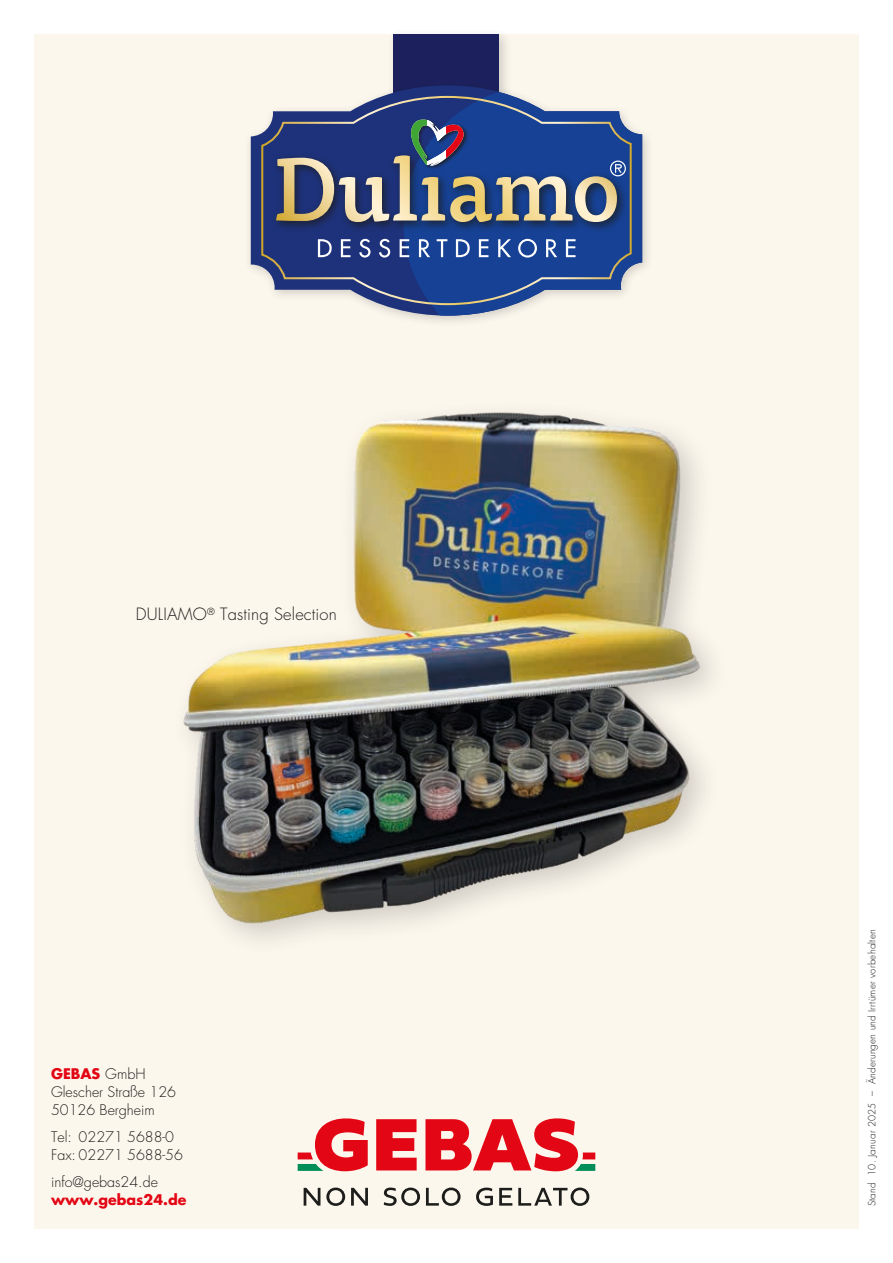
<style>
.page{position:relative;width:893px;height:1263px;background:#fff}
.page>*{position:absolute;margin:0;border:0;box-sizing:border-box;transform-origin:0 0}
.t1{font:300 16.5px "Futura LT Pro";letter-spacing:.01em;color:#1d1d1b}
.t2{font:300 14.25px/18px "Futura LT Pro";color:#1d1d1b}
.t3{font:700 14.25px "Futura LT Pro";color:#e30614}
.t4{font:300 9.75px "Futura LT Pro";letter-spacing:.02em;color:#1d1d1b}
.s1{font-weight:700;color:#e30614}
</style>
<div class="page">
<div style="left:34px;top:34px;width:825px;height:1195px;background:#fcf7ed"></div>
<div style="left:387px;top:27px;width:125px;height:86px;background:#1d1d1b;opacity:.2"></div>
<div style="left:394px;top:34px;width:105px;height:66px;background:#1c215d"></div>
<div style="left:244px;top:78px;width:411px;height:250px;background:#1d1d1b;opacity:.2"></div>
<svg style="left:251px;top:85px;width:152px;height:231px"></svg>
<svg style="left:403px;top:85px;width:239px;height:231px"></svg>
<svg style="left:260px;top:95px;width:373px;height:211px"></svg>
<div style="left:271px;top:150px;width:356px;height:82px;background:#1d1d1b;opacity:.8"></div>
<svg style="left:276px;top:119px;width:350px;height:103px;background:#4f6086"></svg>
<svg style="left:318px;top:239px;width:258px;height:19px;background:#4f6aa6"></svg>
<img style="left:183px;top:412px;width:521px;height:528px">
<svg style="left:298px;top:1118px;width:297px;height:53px"></svg>
<svg style="left:304px;top:1187px;width:285px;height:19px"></svg>
<p class="t1" style="left:136px;top:604px;width:202px">DULIAMO<sup>®</sup> Tasting Selection</p>
<p class="t2" style="left:51px;top:1065px;width:127px"><span class="s1">GEBAS</span> GmbH<br>Glescher Straße 126<br>50126 Bergheim</p>
<p class="t2" style="left:51px;top:1128px;width:133px">Tel: 02271 5688-0<br>Fax: 02271 5688-56</p>
<p class="t2" style="left:51px;top:1173px;width:108px">info@gebas24.de</p>
<p class="t3" style="left:51px;top:1189px;width:137px">www.gebas24.de</p>
<p class="t4" style="left:866px;top:1206px;width:278px;rotate:-90deg">Stand 10. Januar 2025 – Änderungen und Irrtümer vorbehalten</p>
</div>
